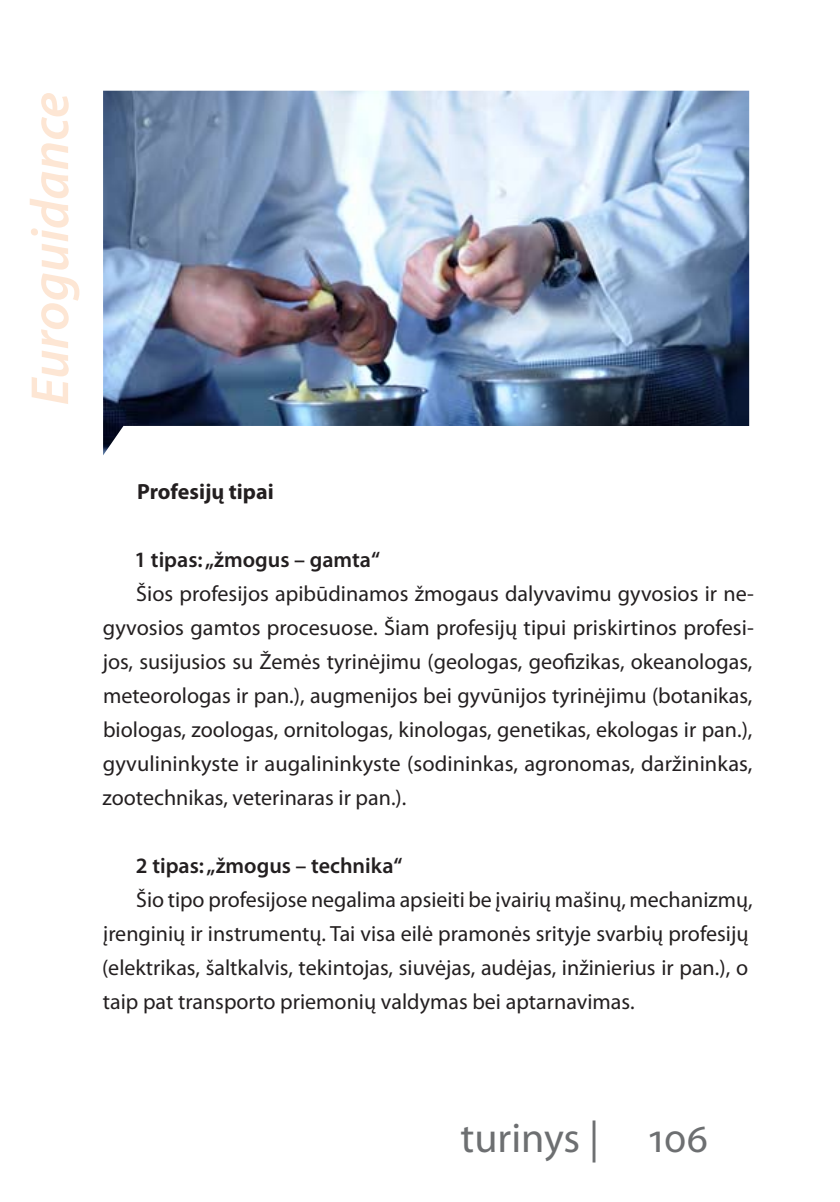
<style>
.page{position:relative;width:840px;height:1202px;background:#fff}
.page>*{position:absolute;margin:0;border:0;box-sizing:border-box;transform-origin:0 0}
.t1{font:italic 600 54px "Myriad Pro";color:#fde6d4}
.t2{font:42px "Myriad Pro";color:#6d6f71}
.t3{font:22px/34px "Myriad Pro";color:#231f20;text-align:justify}
.t4{font:600 22px "Myriad Pro";color:#231f20}
.t5{font:700 22px "Myriad Pro";color:#231f20}
</style>
<div class="page">
<img style="left:103px;top:91px;width:645px;height:364px">
<h1 class="t1" style="left:16px;top:405px;width:315px;rotate:-90deg">Euroguidance</h1>
<p class="t5" style="left:137px;top:477px;width:138px">Profesijų tipai</p>
<p class="t4" style="left:134px;top:546px;width:247px">1 tipas: „žmogus – gamta“</p>
<p class="t3" style="left:102px;top:576px;width:652px;text-indent:34px">Šios profesijos apibūdinamos žmogaus dalyvavimu gyvosios ir ne&shy;gyvosios gamtos procesuose. Šiam profesijų tipui priskirtinos profesi&shy;jos, susijusios su Žemės tyrinėjimu (geologas, geofizikas, okeanologas, meteorologas ir pan.), augmenijos bei gyvūnijos tyrinėjimu (botanikas, biologas, zoologas, ornitologas, kinologas, genetikas, ekologas ir pan.), gyvulininkyste ir augalininkyste (sodininkas, agronomas, daržininkas, zootechnikas, veterinaras ir pan.).</p>
<p class="t4" style="left:136px;top:852px;width:268px">2 tipas: „žmogus – technika“</p>
<p class="t3" style="left:102px;top:882px;width:651px;text-align:left;text-indent:34px">Šio tipo profesijose negalima apsieiti be įvairių mašinų, mechanizmų, įrenginių ir instrumentų. Tai visa eilė pramonės srityje svarbių profesijų (elektrikas, šaltkalvis, tekintojas, siuvėjas, audėjas, inžinierius ir pan.), o taip pat transporto priemonių valdymas bei aptarnavimas.</p>
<h2 class="t2" style="left:460px;top:1112px;width:249px">turinys | 106</h2>
</div>
